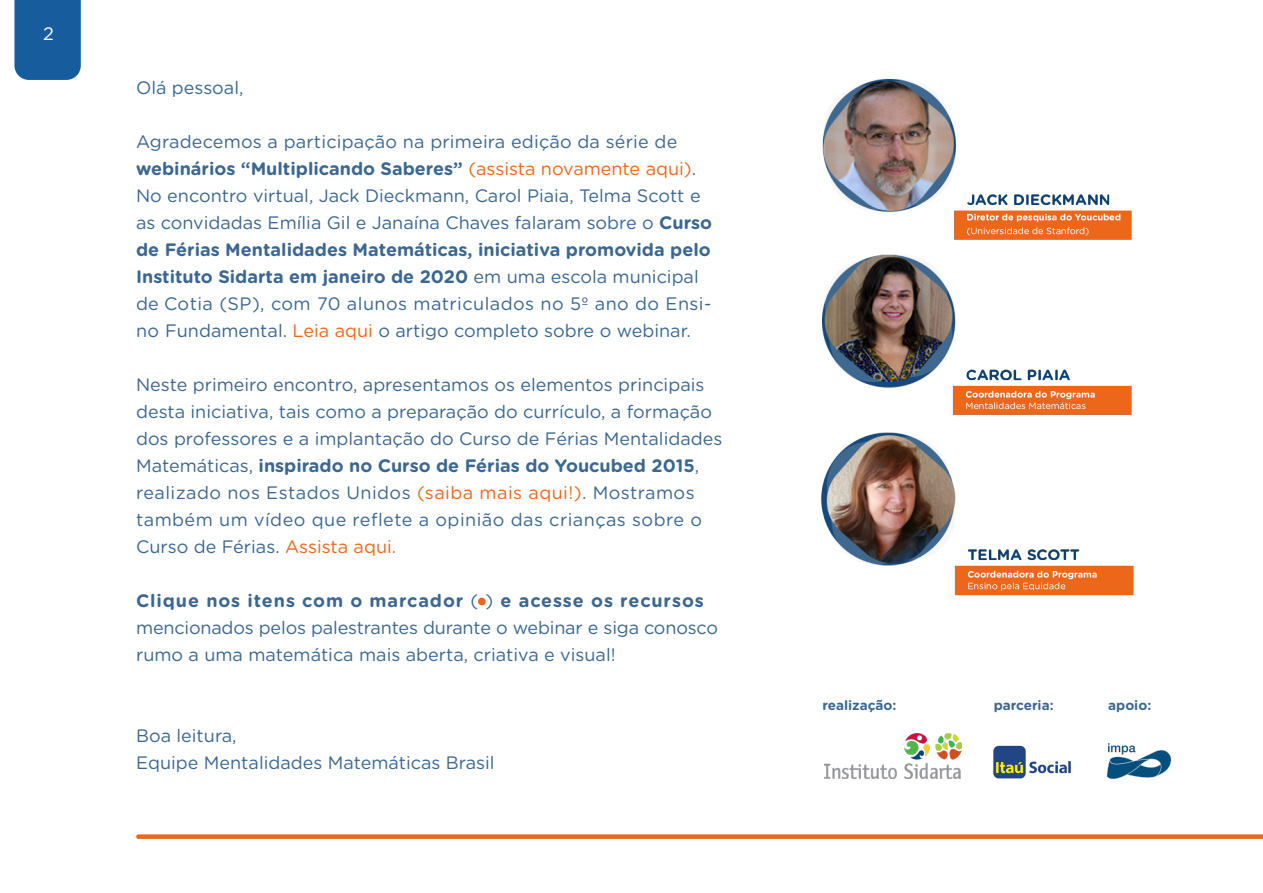
<style>
.page{position:relative;width:1263px;height:893px;background:#fff}
.page>*{position:absolute;margin:0;border:0;box-sizing:border-box;transform-origin:0 0}
.t1{font:18px/27px "Gotham Rounded";color:#3b6790}
.t2{font:18px "Gotham Rounded";color:#fff}
.texto_corrido{font:700 13.5px "Gotham Rounded";color:#3b6790}
.s1{font-weight:700}
.s2{color:#ec671a}
</style>
<div class="page">
<div style="left:138px;top:834px;width:1125px;height:5px;background:#ec671a"></div>
<div style="left:478px;top:598px;width:8px;height:7px;background:#ec671a;border-radius:50%"></div>
<img style="left:821px;top:78px;width:135px;height:488px">
<img style="left:945px;top:348px;width:187px;height:87px">
<img style="left:993px;top:745px;width:78px;height:34px">
<img style="left:941px;top:188px;width:191px;height:58px">
<img style="left:824px;top:733px;width:138px;height:45px">
<img style="left:947px;top:539px;width:186px;height:57px">
<img style="left:1106px;top:743px;width:66px;height:36px">
<div style="left:14px;top:0;width:67px;height:80px;background:#175d9e"></div>
<p class="t2" style="left:43px;top:22px;width:12px">2</p>
<p class="t1" style="left:136px;top:73px;width:109px">Olá pessoal,</p>
<p class="t1" style="left:136px;top:127px;width:578px">Agradecemos a participação na primeira edição da série de <span class="s1">webinários “Multiplicando Saberes”</span> <span class="s2">(assista novamente aqui)</span>.<br>No encontro virtual, Jack Dieckmann, Carol Piaia, Telma Scott e as convidadas Emília Gil e Janaína Chaves falaram sobre o <span class="s1">Curso de Férias Mentalidades Matemáticas, iniciativa promovida pelo Instituto Sidarta em janeiro de 2020</span> em uma escola municipal de Cotia (SP), com 70 alunos matriculados no 5º ano do Ensi&shy;no Fundamental. <span class="s2">Leia aqui</span> o artigo completo sobre o webinar.</p>
<p class="t1" style="left:136px;top:370px;width:588px">Neste primeiro encontro, apresentamos os elementos principais desta iniciativa, tais como a preparação do currículo, a formação dos professores e a implantação do Curso de Férias Mentalidades Matemáticas, <span class="s1">inspirado no Curso de Férias do Youcubed 2015</span>, realizado nos Estados Unidos <span class="s2">(saiba mais aqui!)</span>. Mostramos também um vídeo que reflete a opinião das crianças sobre o Curso de Férias. <span class="s2">Assista aqui.</span></p>
<p class="t1" style="left:136px;top:586px;width:583px"><span class="s1">Clique nos itens com o marcador</span> ( ) <span class="s1">e acesse os recursos </span>mencionados pelos palestrantes durante o webinar e siga conosco rumo a uma matemática mais aberta, criativa e visual!</p>
<p class="t1" style="left:136px;top:721px;width:102px">Boa leitura,</p>
<p class="t1" style="left:136px;top:748px;width:360px">Equipe Mentalidades Matemáticas Brasil</p>
<p class="texto_corrido" style="left:822px;top:695px;width:76px">realização:</p>
<p class="texto_corrido" style="left:994px;top:695px;width:62px">parceria:</p>
<p class="texto_corrido" style="left:1108px;top:695px;width:45px">apoio:</p>
</div>
